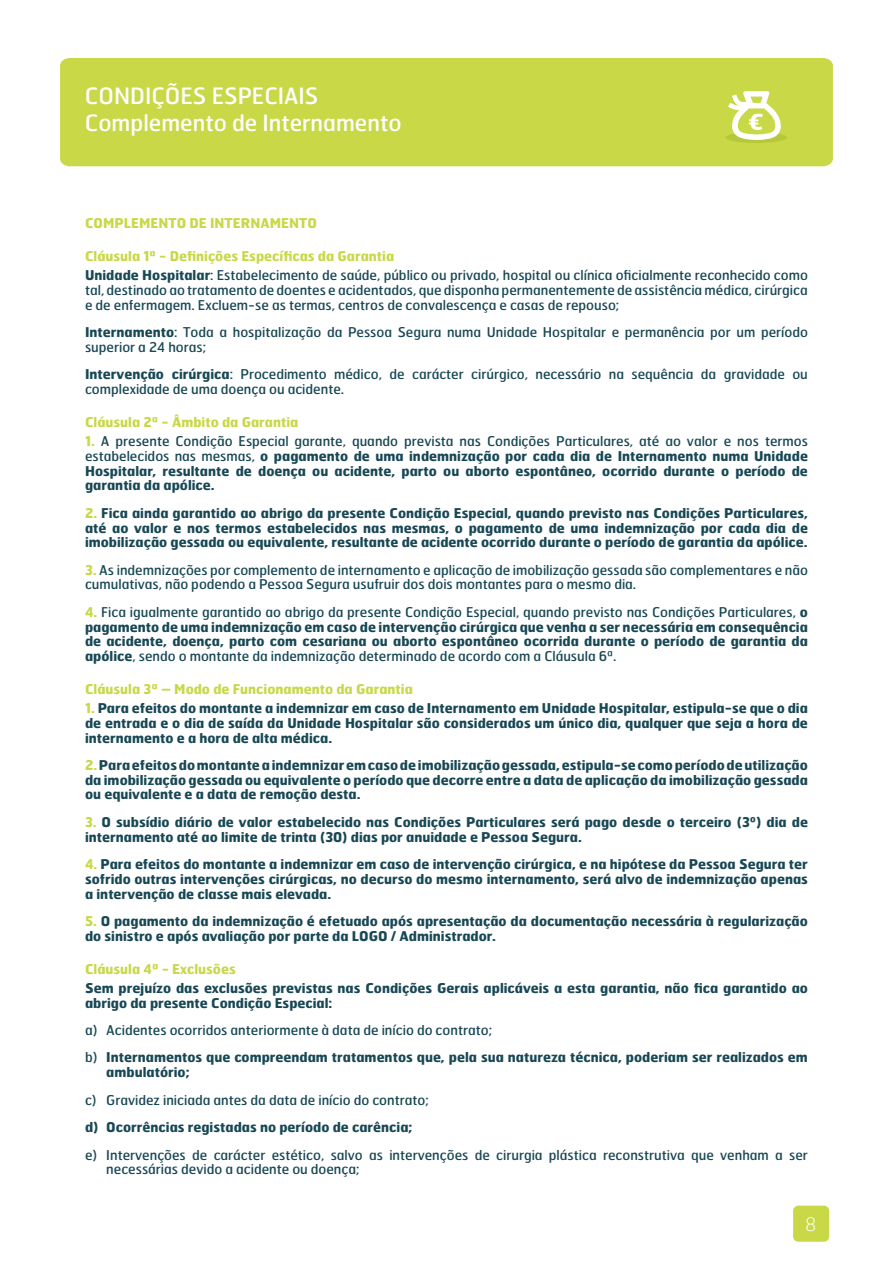
<style>
.page{position:relative;width:893px;height:1263px;background:#fff}
.page>*{position:absolute;margin:0;border:0;box-sizing:border-box;transform-origin:0 0}
.t1{font:22.5px/27px "Hermes";color:#fff}
.t2{font:100 18.75px "Hermes";color:#fff}
.t3{font:700 13.5px/14.7px "Hermes";color:#194855;text-align:justify}
.t4{font:13.5px/14.7px "Hermes";color:#194855}
.t5{font:700 13.5px "Hermes";color:#c8d847}
.s1{font-weight:700;color:#c8d847}
.s2{font-weight:700}
.s3{color:#c8d847}
.s4{font-weight:400}
</style>
<div class="page">
<div style="left:793px;top:1205px;width:36px;height:37px;background:#c8d847;border-radius:5px"></div>
<div style="left:60px;top:58px;width:773px;height:108px;background:#c8d847"></div>
<svg style="left:725px;top:91px;width:62px;height:52px"></svg>
<h1 class="t1" style="left:85px;top:81px;width:318px">CONDIÇÕES ESPECIAIS<br>Complemento de Internamento</h1>
<p class="t5" style="left:85px;top:214px;width:234px">COMPLEMENTO DE INTERNAMENTO</p>
<p class="t4" style="left:85px;top:247px;width:724px;line-height:18.9px"><span class="s1">Cláusula 1ª - Definições Específicas da Garantia<br></span><span class="s2">Unidade Hospitalar</span>: Estabelecimento de saúde, público ou privado, hospital ou clínica oficialmente reconhecido como</p>
<p class="t4" style="left:85px;top:282px;width:724px">tal, destinado ao tratamento de doentes e acidentados, que disponha permanentemente de assistência médica, cirúrgica e de enfermagem. Excluem-se as termas, centros de convalescença e casas de repouso;</p>
<p class="t4" style="left:85px;top:325px;width:724px"><span class="s2">Internamento</span>: Toda a hospitalização da Pessoa Segura numa Unidade Hospitalar e permanência por um período superior a 24 horas;</p>
<p class="t4" style="left:85px;top:367px;width:724px"><span class="s2">Intervenção cirúrgica</span>: Procedimento médico, de carácter cirúrgico, necessário na sequência da gravidade ou complexidade de uma doença ou acidente.</p>
<p class="t5" style="left:85px;top:414px;width:215px">Cláusula 2ª - Âmbito da Garantia</p>
<p class="t3" style="left:85px;top:433px;width:724px"><span class="s3">1.</span> <span class="s4">A presente Condição Especial garante, quando prevista nas Condições Particulares, até ao valor e nos termos estabelecidos nas mesmas,</span> o pagamento de uma indemnização por cada dia de Internamento numa Unidade Hospitalar, resultante de doença ou acidente, parto ou aborto espontâneo, ocorrido durante o período de garantia da apólice.</p>
<p class="t3" style="left:85px;top:505px;width:724px"><span class="s3">2.</span> Fica ainda garantido ao abrigo da presente Condição Especial, quando previsto nas Condições Particulares, até ao valor e nos termos estabelecidos nas mesmas, o pagamento de uma indemnização por cada dia de imobilização gessada ou equivalente, resultante de acidente ocorrido durante o período de garantia da apólice.</p>
<p class="t4" style="left:85px;top:562px;width:724px"><span class="s1">3.</span> As indemnizações por complemento de internamento e aplicação de imobilização gessada são complementares e não cumulativas, não podendo a Pessoa Segura usufruir dos dois montantes para o mesmo dia.</p>
<p class="t3" style="left:85px;top:604px;width:724px"><span class="s3">4.</span> <span class="s4">Fica igualmente garantido ao abrigo da presente Condição Especial, quando previsto nas Condições Particulares,</span> o pagamento de uma indemnização em caso de intervenção cirúrgica que venha a ser necessária em consequência de acidente, doença, parto com cesariana ou aborto espontâneo ocorrida durante o período de garantia da apólice<span class="s4">, sendo o montante da indemnização determinado de acordo com a Cláusula 6ª.</span></p>
<p class="t5" style="left:85px;top:680px;width:329px">Cláusula 3ª – Modo de Funcionamento da Garantia</p>
<p class="t3" style="left:85px;top:700px;width:724px"><span class="s3">1.</span> Para efeitos do montante a indemnizar em caso de Internamento em Unidade Hospitalar, estipula-se que o dia de entrada e o dia de saída da Unidade Hospitalar são considerados um único dia, qualquer que seja a hora de internamento e a hora de alta médica.</p>
<p class="t3" style="left:85px;top:757px;width:724px"><span class="s3">2.</span>Para efeitos do montante a indemnizar em caso de imobilização gessada, estipula-se como período de utilização da imobilização gessada ou equivalente o período que decorre entre a data de aplicação da imobilização gessada ou equivalente e a data de remoção desta.</p>
<p class="t3" style="left:85px;top:814px;width:724px"><span class="s3">3.</span> O subsídio diário de valor estabelecido nas Condições Particulares será pago desde o terceiro (3º) dia de internamento até ao limite de trinta (30) dias por anuidade e Pessoa Segura.</p>
<p class="t3" style="left:85px;top:856px;width:724px"><span class="s3">4.</span> Para efeitos do montante a indemnizar em caso de intervenção cirúrgica, e na hipótese da Pessoa Segura ter sofrido outras intervenções cirúrgicas, no decurso do mesmo internamento, será alvo de indemnização apenas a intervenção de classe mais elevada.</p>
<p class="t3" style="left:85px;top:913px;width:724px"><span class="s3">5.</span> O pagamento da indemnização é efetuado após apresentação da documentação necessária à regularização do sinistro e após avaliação por parte da LOGO / Administrador.</p>
<p class="t5" style="left:85px;top:960px;width:152px">Cláusula 4ª - Exclusões</p>
<p class="t3" style="left:85px;top:980px;width:724px">Sem prejuízo das exclusões previstas nas Condições Gerais aplicáveis a esta garantia, não fica garantido ao abrigo da presente Condição Especial:</p>
<p class="t3" style="left:85px;top:1016px;width:724px;line-height:27.5px"><span class="s4">a) Acidentes ocorridos anteriormente à data de início do contrato;<br>b)</span> Internamentos que compreendam tratamentos que, pela sua natureza técnica, poderiam ser realizados em</p>
<p class="t3" style="left:106px;top:1064px;width:85px">ambulatório;</p>
<p class="t4" style="left:85px;top:1092px;width:345px">c) Gravidez iniciada antes da data de início do contrato;</p>
<p class="t3" style="left:85px;top:1119px;width:329px">d) Ocorrências registadas no período de carência;</p>
<p class="t4" style="left:106px;top:1147px;width:703px;text-indent:-21px">e) Intervenções de carácter estético, salvo as intervenções de cirurgia plástica reconstrutiva que venham a ser necessárias devido a acidente ou doença;</p>
<h2 class="t2" style="left:805px;top:1212px;width:13px">8</h2>
</div>
